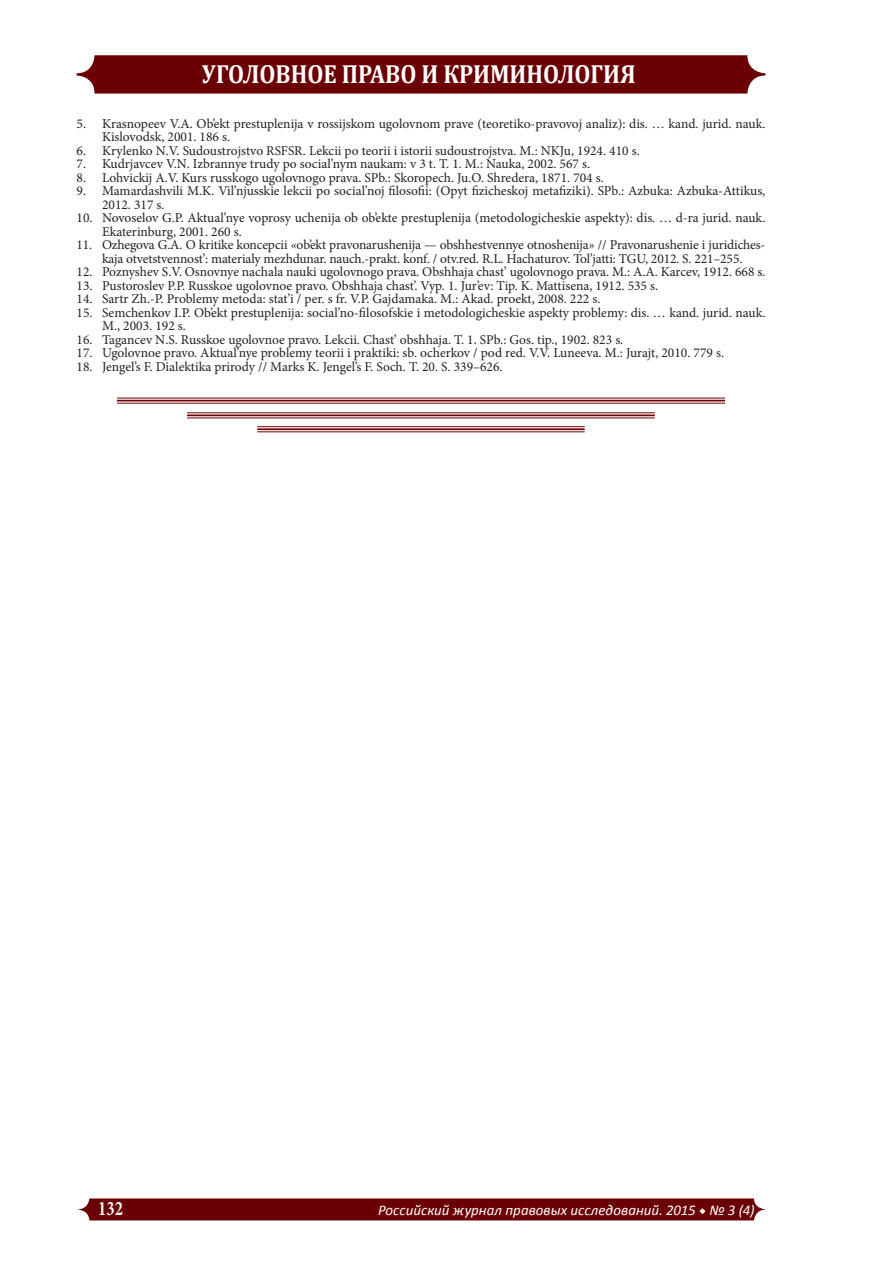
<style>
.page{position:relative;width:893px;height:1263px;background:#fff}
.page>*{position:absolute;margin:0;border:0;box-sizing:border-box;transform-origin:0 0}
.t1{font:700 26.25px "Cambria";color:#fff;scale:.88 1}
.t2{font:700 20.7px "Minion Pro";color:#fff;scale:.8 1}
.t3{font:italic 14.85px "Calibri";letter-spacing:.005em;color:#fff}
.t4{font:13.5px/13.5px "Minion Pro";letter-spacing:-.005em;color:#231f20}
.s1{font-family:"Minion Pro";font-weight:700;font-style:normal}
</style>
<div class="page">
<svg style="left:77px;top:1198px;width:689px;height:22px;background:#720c10"></svg>
<div style="left:77px;top:55px;width:688px;height:39px;background:#6b0004;border-radius:18px"></div>
<hr style="left:117px;top:403px;width:608px;height:1px;background:#6b0004">
<hr style="left:117px;top:400px;width:608px;height:1px;background:#6b0004">
<hr style="left:117px;top:398px;width:608px;height:1px;background:#6b0004">
<hr style="left:187px;top:417px;width:468px;height:1px;background:#6b0004">
<hr style="left:187px;top:414px;width:468px;height:2px;background:#6b0004">
<hr style="left:187px;top:412px;width:468px;height:1px;background:#6b0004">
<hr style="left:257px;top:431px;width:328px;height:1px;background:#6b0004">
<hr style="left:257px;top:428px;width:328px;height:2px;background:#6b0004">
<hr style="left:257px;top:426px;width:328px;height:1px;background:#6b0004">
<h1 class="t1" style="left:202px;top:55px;width:494px">УГОЛОВНОЕ ПРАВО И КРИМИНОЛОГИЯ</h1>
<p class="t4" style="left:102px;top:117px;width:665px;text-indent:-26px">5. Krasnopeev V.A. Ob’ekt prestuplenija v rossijskom ugolovnom prave (teoretiko-pravovoj analiz): dis. … kand. jurid. nauk.<br>Kislovodsk, 2001. 186 s.</p>
<p class="t4" style="left:77px;top:144px;width:565px">6. Krylenko N.V. Sudoustrojstvo RSFSR. Lekcii po teorii i istorii sudoustrojstva. M.: NKJu, 1924. 410 s.</p>
<p class="t4" style="left:77px;top:157px;width:515px">7. Kudrjavcev V.N. Izbrannye trudy po social’nym naukam: v 3 t. T. 1. M.: Nauka, 2002. 567 s.</p>
<p class="t4" style="left:77px;top:171px;width:529px">8. Lohvickij A.V. Kurs russkogo ugolovnogo prava. SPb.: Skoropech. Ju.O. Shredera, 1871. 704 s.</p>
<p class="t4" style="left:102px;top:184px;width:665px;text-indent:-26px">9. Mamardashvili M.K. Vil’njusskie lekcii po social’noj filosofii: (Opyt fizicheskoj metafiziki). SPb.: Azbuka: Azbuka-Attikus,<br>2012. 317 s.</p>
<p class="t4" style="left:102px;top:211px;width:665px;text-indent:-26px">10. Novoselov G.P. Aktual’nye voprosy uchenija ob ob’ekte prestuplenija (metodologicheskie aspekty): dis. … d-ra jurid. nauk.<br>Ekaterinburg, 2001. 260 s.</p>
<p class="t4" style="left:77px;top:238px;width:690px;text-align:center">11. Ozhegova G.A. O kritike koncepcii «ob’ekt pravonarushenija — obshhestvennye otnoshenija» // Pravonarushenie i juridiches&shy;kaja otvetstvennost’: materialy mezhdunar. nauch.-prakt. konf. / otv.red. R.L. Hachaturov. Tol’jatti: TGU, 2012. S. 221–255.</p>
<p class="t4" style="left:77px;top:265px;width:690px">12. Poznyshev S.V. Osnovnye nachala nauki ugolovnogo prava. Obshhaja chast’ ugolovnogo prava. M.: A.A. Karcev, 1912. 668 s.</p>
<p class="t4" style="left:77px;top:279px;width:583px">13. Pustoroslev P.P. Russkoe ugolovnoe pravo. Obshhaja chast’. Vyp. 1. Jur’ev: Tip. K. Mattisena, 1912. 535 s.</p>
<p class="t4" style="left:77px;top:292px;width:525px">14. Sartr Zh.-P. Problemy metoda: stat’i / per. s fr. V.P. Gajdamaka. M.: Akad. proekt, 2008. 222 s.</p>
<p class="t4" style="left:102px;top:306px;width:665px;text-indent:-26px">15. Semchenkov I.P. Ob’ekt prestuplenija: social’no-filosofskie i metodologicheskie aspekty problemy: dis. … kand. jurid. nauk.<br>M., 2003. 192 s.</p>
<p class="t4" style="left:77px;top:333px;width:548px">16. Tagancev N.S. Russkoe ugolovnoe pravo. Lekcii. Chast’ obshhaja. T. 1. SPb.: Gos. tip., 1902. 823 s.</p>
<p class="t4" style="left:77px;top:346px;width:649px">17. Ugolovnoe pravo. Aktual’nye problemy teorii i praktiki: sb. ocherkov / pod red. V.V. Luneeva. M.: Jurajt, 2010. 779 s.</p>
<p class="t4" style="left:77px;top:360px;width:428px">18. Jengel’s F. Dialektika prirody // Marks K. Jengel’s F. Soch. T. 20. S. 339–626.</p>
<h2 class="t2" style="left:98px;top:1194px;width:32px">132</h2>
<p class="t3" style="left:378px;top:1200px;width:378px">Российский журнал правовых исследований. 2015 <span class="s1">◆</span> № 3 (4)</p>
</div>
